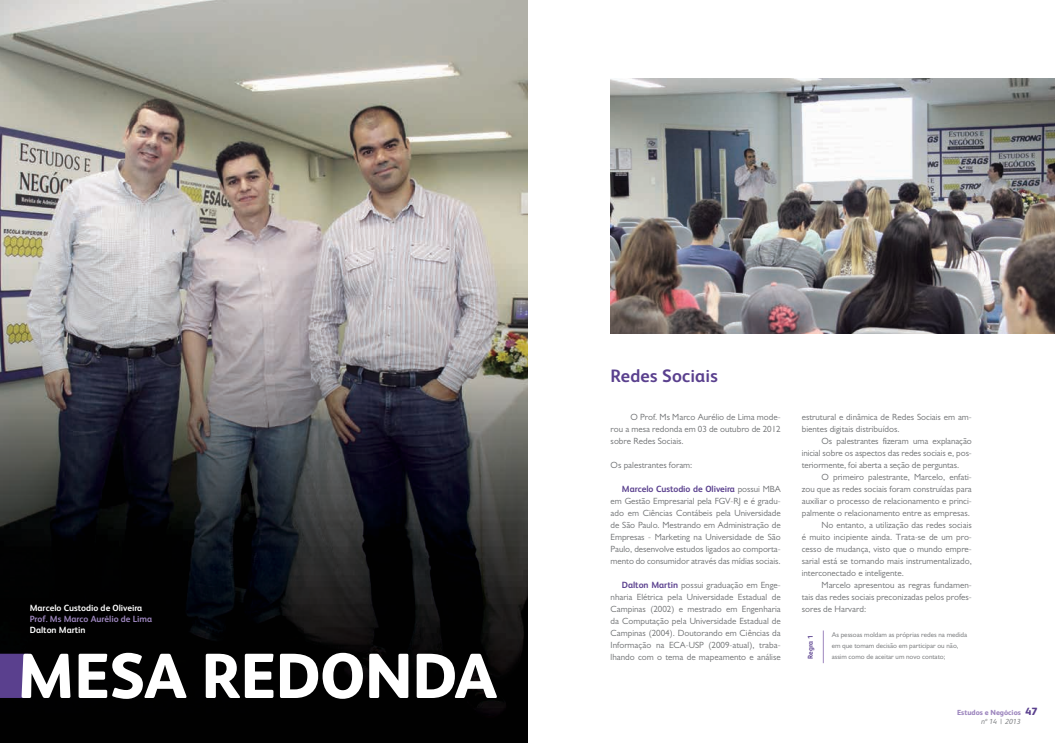
<style>
.page{position:relative;width:1055px;height:743px;background:#fff}
.page>*{position:absolute;margin:0;border:0;box-sizing:border-box;transform-origin:0 0}
.t1{font:800 63.7px "FS Albert";letter-spacing:-.01em;color:#fff}
.t2{font:700 18px "FS Albert";letter-spacing:.01em;color:#5a408e}
.t3{font:9px/12px "Gill Sans";color:#6d6f71;text-align:justify}
.t4{font:700 9px "FS Albert";color:#fff}
.t5{font:700 9px "FS Albert";letter-spacing:-.005em;color:#5a408e}
.t6{font:700 9px "FS Albert";color:#9d86be}
.t7{font:800 7.3px "FS Albert";color:#9d86be}
.t8{font:italic 7.3px "FS Albert";letter-spacing:-.01em;color:#808285}
.t9{font:7px/11px "Gill Sans";color:#6d6f71}
.t10{font:700 7px "FS Albert";letter-spacing:-.015em;color:#5a408e}
.s1{font-family:"Gill Sans";font-weight:400;color:#6d6f71}
.s2{font-family:"FS Albert";font-weight:700;color:#5a408e}
.s3{font-size:10.5px;color:#5a408e}
</style>
<div class="page">
<img style="left:0;top:0;width:527px;height:743px">
<svg style="left:0;top:653px;width:30px;height:45px"></svg>
<img style="left:610px;top:79px;width:444px;height:254px">
<hr style="left:823px;top:630px;width:1px;height:33px;background:#9d86be">
<p class="t4" style="left:30px;top:602px;width:114px">Marcelo Custodio de Oliveira</p>
<p class="t6" style="left:30px;top:613px;width:124px">Prof. Ms Marco Aurélio de Lima</p>
<p class="t4" style="left:30px;top:624px;width:57px">Dalton Martin</p>
<h1 class="t1" style="left:17px;top:638px;width:481px">MESA REDONDA</h1>
<h2 class="t2" style="left:610px;top:366px;width:109px">Redes Sociais</h2>
<p class="t3" style="left:610px;top:411px;width:172px;text-indent:20px">O Prof. Ms Marco Aurélio de Lima mode&shy;rou a mesa redonda em 03 de outubro de 2012 sobre Redes Sociais.</p>
<p class="t3" style="left:610px;top:459px;width:83px">Os palestrantes foram:</p>
<p class="t5" style="left:622px;top:483px;width:160px">Marcelo Custodio de Oliveira <span class="s1">possui MBA</span></p>
<p class="t3" style="left:610px;top:495px;width:172px">em Gestão Empresarial pela FGV-RJ e é gradu&shy;ado em Ciências Contábeis pela Universidade de São Paulo. Mestrando em Administração de Empresas - Marketing na Universidade de São Paulo, desenvolve estudos ligados ao comporta&shy;mento do consumidor através das mídias sociais.</p>
<p class="t3" style="left:610px;top:579px;width:172px;text-indent:11px"><span class="s2">Dalton Martin</span> possui graduação em Enge&shy;nharia Elétrica pela Universidade Estadual de Campinas (2002) e mestrado em Engenharia da Computação pela Universidade Estadual de Campinas (2004). Doutorando em Ciências da Informação na ECA-USP (2009-atual), traba&shy;lhando com o tema de mapeamento e análise</p>
<p class="t3" style="left:801px;top:411px;width:172px">estrutural e dinâmica de Redes Sociais em am&shy;bientes digitais distribuídos.</p>
<p class="t3" style="left:801px;top:435px;width:172px;text-indent:20px">Os palestrantes fizeram uma explanação inicial sobre os aspectos das redes sociais e, pos&shy;teriormente, foi aberta a seção de perguntas.</p>
<p class="t3" style="left:821px;top:471px;width:152px">O primeiro palestrante, Marcelo, enfati-</p>
<p class="t3" style="left:801px;top:483px;width:172px">zou que as redes sociais foram construídas para</p>
<p class="t3" style="left:801px;top:495px;width:172px">auxiliar o processo de relacionamento e princi-</p>
<p class="t3" style="left:801px;top:507px;width:170px">palmente o relacionamento entre as empresas.</p>
<p class="t3" style="left:821px;top:519px;width:152px">No entanto, a utilização das redes sociais</p>
<p class="t3" style="left:801px;top:531px;width:172px">é muito incipiente ainda. Trata-se de um pro-</p>
<p class="t3" style="left:801px;top:543px;width:172px">cesso de mudança, visto que o mundo empre-</p>
<p class="t3" style="left:801px;top:555px;width:172px">sarial está se tornando mais instrumentalizado,</p>
<p class="t3" style="left:801px;top:567px;width:104px">interconectado e inteligente.</p>
<p class="t3" style="left:821px;top:578px;width:152px">Marcelo apresentou as regras fundamen-</p>
<p class="t3" style="left:801px;top:590px;width:172px">tais das redes sociais preconizadas pelos profes-</p>
<p class="t3" style="left:801px;top:602px;width:66px">sores de Harvard:</p>
<p class="t10" style="left:806px;top:658px;width:25px;rotate:-90deg">Regra 1</p>
<p class="t9" style="left:831px;top:629px;width:137px">As pessoas moldam as próprias redes na medida em que tomam decisão em participar ou não,</p>
<p class="t9" style="left:831px;top:651px;width:115px">assim como de aceitar um novo contato;</p>
<p class="t7" style="left:957px;top:707px;width:82px">Estudos e Negócios <span class="s3">47</span></p>
<p class="t8" style="left:981px;top:717px;width:41px">nº 14 | 2013</p>
</div>
